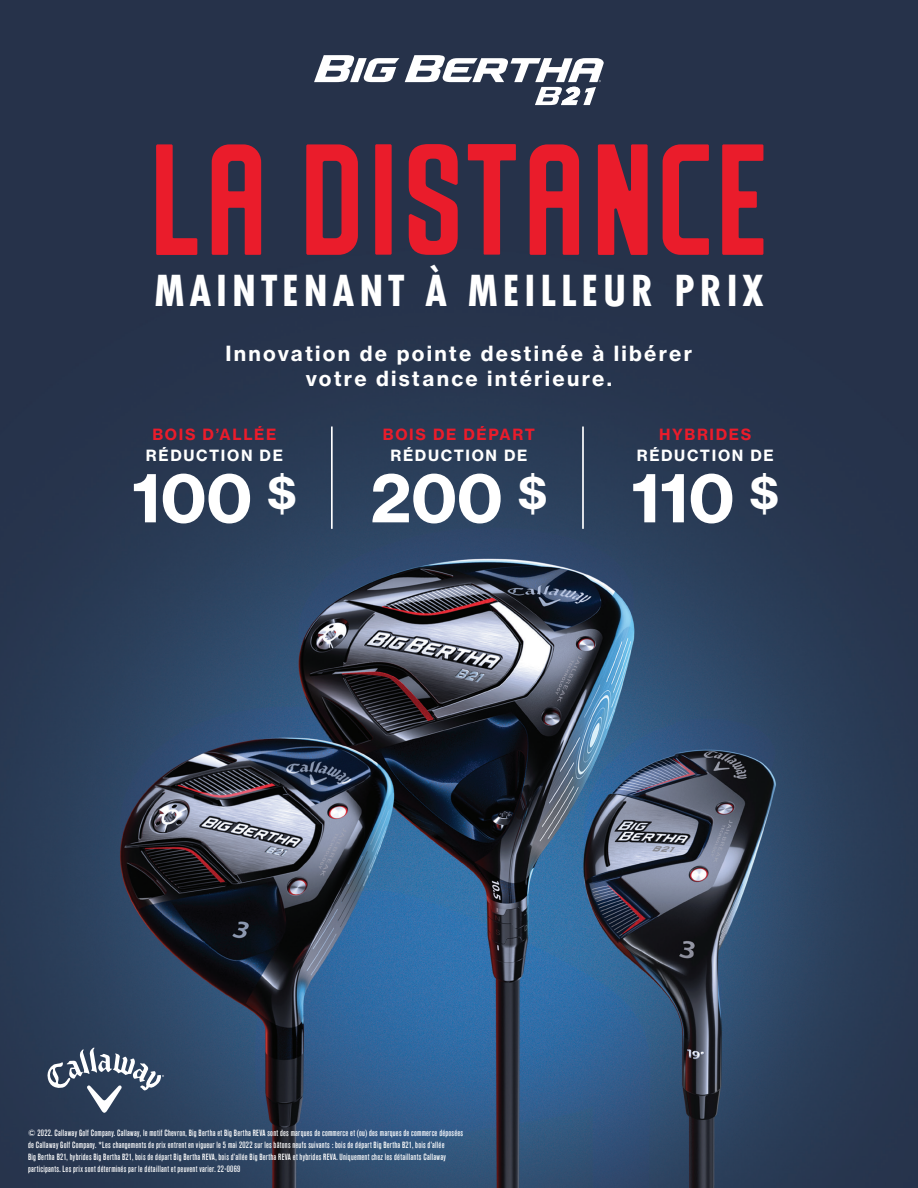
<style>
.page{position:relative;width:918px;height:1188px;background:#fff}
.page>*{position:absolute;margin:0;border:0;box-sizing:border-box;transform-origin:0 0}
.t1{font:67.05px "N Haas Grotesk TX Std 75 Bd";letter-spacing:-.01em;color:#fff}
.t2{font:700 46.5px "Futura PT Cond";letter-spacing:.11em;color:#fff}
.t3{font:20.55px/24.8px "N Haas Grotesk TX Std 75 Bd";letter-spacing:.11em;color:#fff;text-align:center}
.t4{font:15.3px "N Haas Grotesk TX Std 75 Bd";letter-spacing:.11em;color:#fff}
.t5{font:15.3px "N Haas Grotesk TX Std 75 Bd";letter-spacing:.11em;color:#ea1c2b}
.t6{font:500 condensed 9px/12px "Akzidenz Grotesk BE";letter-spacing:.025em;color:#fff}
</style>
<div class="page">
<img style="left:0;top:0;width:918px;height:1188px">
<svg style="left:314px;top:55px;width:290px;height:50px"></svg>
<svg style="left:45px;top:1047px;width:119px;height:66px;background:#516177"></svg>
<hr style="left:582px;top:427px;width:2px;height:102px;background:#fff">
<hr style="left:331px;top:427px;width:2px;height:102px;background:#fff">
<svg style="left:306px;top:144px;width:52px;height:111px;background:#b12233"></svg>
<svg style="left:375px;top:144px;width:17px;height:111px;background:#e21c2c"></svg>
<svg style="left:156px;top:144px;width:41px;height:111px;background:#85273a"></svg>
<svg style="left:409px;top:144px;width:49px;height:111px;background:#a82335"></svg>
<svg style="left:468px;top:144px;width:48px;height:111px;background:#7b283c"></svg>
<svg style="left:530px;top:144px;width:49px;height:111px;background:#b62133"></svg>
<svg style="left:212px;top:144px;width:49px;height:111px;background:#b62133"></svg>
<svg style="left:598px;top:144px;width:50px;height:111px;background:#c81f30"></svg>
<svg style="left:663px;top:144px;width:46px;height:111px;background:#8b2639"></svg>
<svg style="left:722px;top:144px;width:41px;height:111px;background:#a32336"></svg>
<p class="t2" style="left:155px;top:264px;width:610px">MAINTENANT À MEILLEUR PRIX</p>
<p class="t3" style="left:225px;top:341px;width:468px">Innovation de pointe destinée à libérer votre distance intérieure.</p>
<p class="t5" style="left:152px;top:425px;width:125px">BOIS D’ALLÉE</p>
<p class="t1" style="left:132px;top:455px;width:167px">100 <sup>$</sup></p>
<p class="t5" style="left:383px;top:425px;width:154px">BOIS DE DÉPART</p>
<p class="t1" style="left:370px;top:455px;width:179px">200 <sup>$</sup></p>
<p class="t5" style="left:659px;top:425px;width:94px">HYBRIDES</p>
<p class="t1" style="left:631px;top:455px;width:150px">110 <sup>$</sup></p>
<p class="t4" style="left:146px;top:446px;width:138px">RÉDUCTION DE</p>
<p class="t4" style="left:391px;top:446px;width:138px">RÉDUCTION DE</p>
<p class="t4" style="left:637px;top:446px;width:138px">RÉDUCTION DE</p>
<p class="t6" style="left:28px;top:1127px;width:437px">© 2022. Callaway Golf Company. Callaway, le motif Chevron, Big Bertha et Big Bertha REVA sont des marques de commerce et (ou) des marques de commerce déposées de Callaway Golf Company. *Les changements de prix entrent en vigueur le 5 mai 2022 sur les bâtons neufs suivants : bois de départ Big Bertha B21, bois d’allée<br>Big Bertha B21, hybrides Big Bertha B21, bois de départ Big Bertha REVA, bois d’allée Big Bertha REVA et hybrides REVA. Uniquement chez les détaillants Callaway participants. Les prix sont déterminés par le détaillant et peuvent varier. 22-0069</p>
</div>
